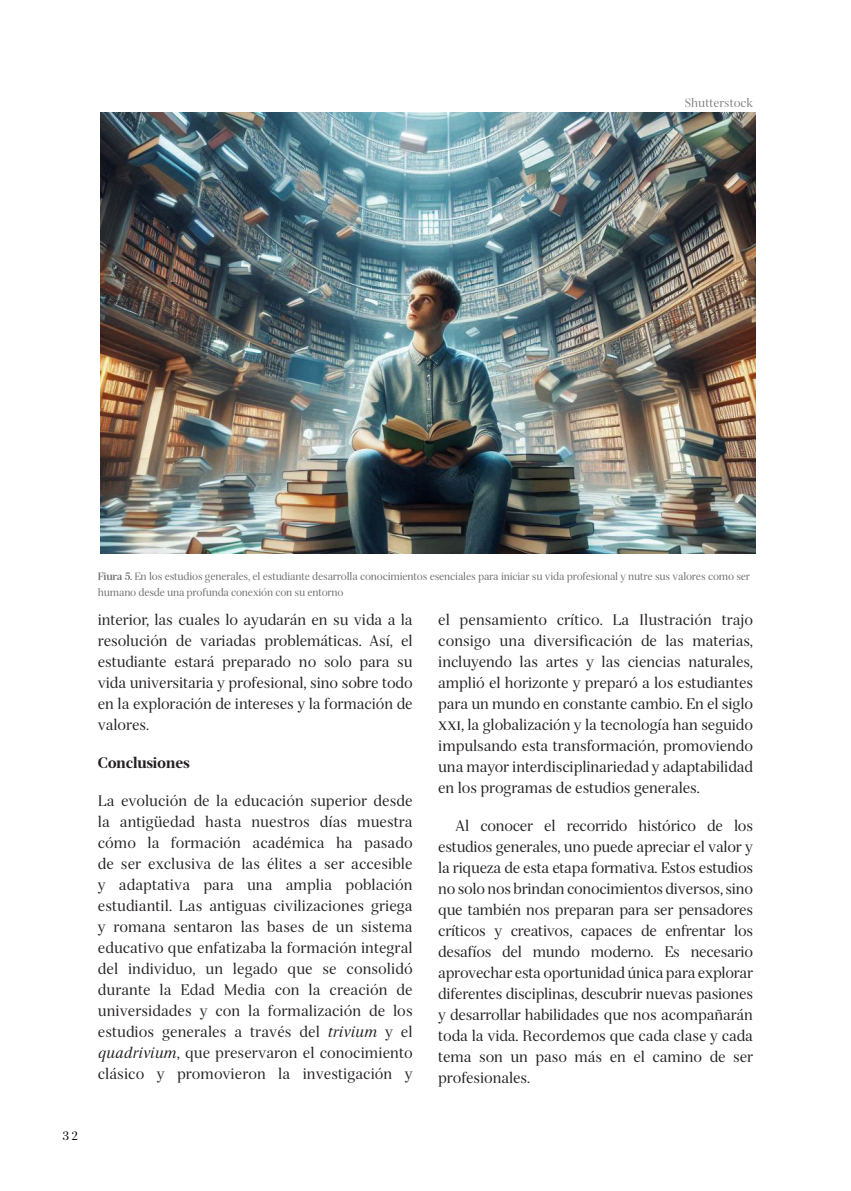
<style>
.page{position:relative;width:851px;height:1191px;background:#fff}
.page>*{position:absolute;margin:0;border:0;box-sizing:border-box;transform-origin:0 0}
.Parrafo{font:15px/21px "Serif 72 Beta";letter-spacing:-.01em;color:#231f20;text-align:justify}
.Parrafo-2{font:900 15px "Serif 72 Beta";letter-spacing:-.01em;color:#231f20}
.PARRAFO_EDITORIAL{font:12px "Serif 72 Beta";color:#808285}
.t1{font:12px "Serif 72 Beta";color:#000}
.Leyenda_foto{font:10.5px/16.2px "Serif 72 Beta";letter-spacing:-.02em;color:#6c6d70}
.s1{font-weight:700}
.s2{font-style:italic}
</style>
<div class="page">
<img style="left:101px;top:113px;width:654px;height:440px">
<p class="PARRAFO_EDITORIAL" style="left:684px;top:95px;width:70px">Shutterstock</p>
<p class="t1" style="left:62px;top:1129px;width:17px">32</p>
<p class="Leyenda_foto" style="left:98px;top:568px;width:653px"><span class="s1">Fiura 5.</span> En los estudios generales, el estudiante desarrolla conocimientos esenciales para iniciar su vida profesional y nutre sus valores como ser humano desde una profunda conexión con su entorno</p>
<p class="Parrafo" style="left:98px;top:609px;width:316px">interior, las cuales lo ayudarán en su vida a la resolución de variadas problemáticas. Así, el estudiante estará preparado no solo para su vida universitaria y profesional, sino sobre todo en la exploración de intereses y la formación de valores.</p>
<p class="Parrafo-2" style="left:98px;top:754px;width:93px">Conclusiones</p>
<p class="Parrafo" style="left:98px;top:790px;width:316px">La evolución de la educación superior desde la antigüedad hasta nuestros días muestra cómo la formación académica ha pasado de ser exclusiva de las élites a ser accesible y adaptativa para una amplia población estudiantil. Las antiguas civilizaciones griega y romana sentaron las bases de un sistema educativo que enfatizaba la formación integral del individuo, un legado que se consolidó durante la Edad Media con la creación de universidades y con la formalización de los estudios generales a través del <span class="s2">trivium</span> y el <span class="s2">quadrivium</span>, que preservaron el conocimiento clásico y promovieron la investigación y</p>
<p class="Parrafo" style="left:438px;top:609px;width:316px">el pensamiento crítico. La Ilustración trajo consigo una diversificación de las materias, incluyendo las artes y las ciencias naturales, amplió el horizonte y preparó a los estudiantes para un mundo en constante cambio. En el siglo xxi, la globalización y la tecnología han seguido impulsando esta transformación, promoviendo una mayor interdisciplinariedad y adaptabilidad en los programas de estudios generales.</p>
<p class="Parrafo" style="left:438px;top:815px;width:316px;text-indent:17px">Al conocer el recorrido histórico de los estudios generales, uno puede apreciar el valor y la riqueza de esta etapa formativa. Estos estudios no solo nos brindan conocimientos diversos, sino que también nos preparan para ser pensadores críticos y creativos, capaces de enfrentar los desafíos del mundo moderno. Es necesario aprovechar esta oportunidad única para explorar diferentes disciplinas, descubrir nuevas pasiones y desarrollar habilidades que nos acompañarán toda la vida. Recordemos que cada clase y cada tema son un paso más en el camino de ser profesionales.</p>
</div>
